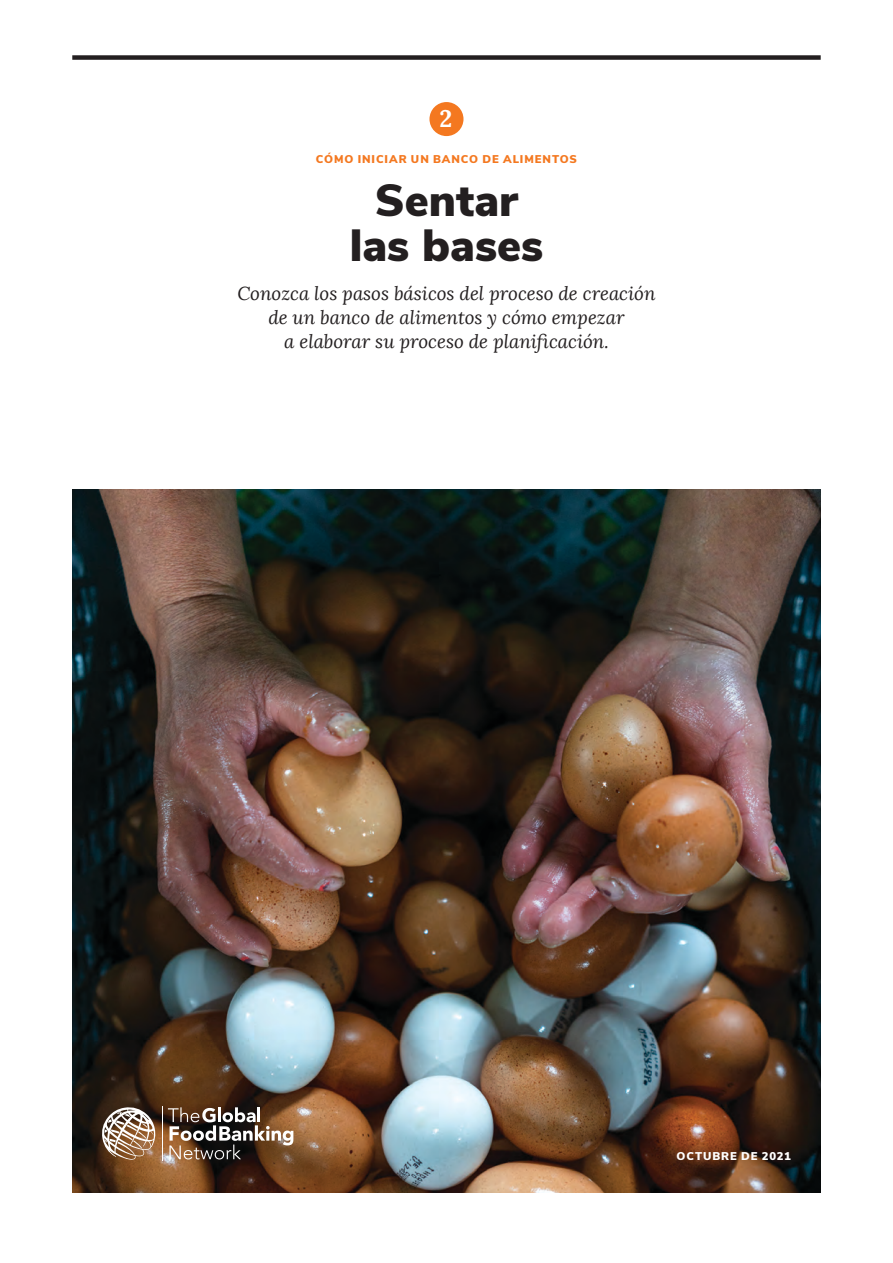
<style>
.page{position:relative;width:893px;height:1263px;background:#fff}
.page>*{position:absolute;margin:0;border:0;box-sizing:border-box;transform-origin:0 0}
.t1{font:900 45px/45px "Nunito Sans";color:#231f20;text-align:center}
.t2{font:24px "Lora";color:#fff}
.t3{font:italic 18.75px/24px "Lora";color:#231f20;text-align:center}
.t4{font:900 11.25px "Nunito Sans";letter-spacing:.08em;color:#f47820}
.t5{font:900 11.25px "Nunito Sans";letter-spacing:.08em;color:#fff}
</style>
<div class="page">
<div style="left:72px;top:55px;width:749px;height:5px;background:#231f20"></div>
<img style="left:72px;top:489px;width:749px;height:703px">
<svg style="left:101px;top:1106px;width:55px;height:54px"></svg>
<hr style="left:162px;top:1106px;width:1px;height:55px;background:#fff">
<svg style="left:168px;top:1107px;width:125px;height:52px"></svg>
<div style="left:429px;top:102px;width:34px;height:34px;background:#f47820;border-radius:50%"></div>
<p class="t2" style="left:440px;top:101px;width:14px">2</p>
<p class="t4" style="left:316px;top:151px;width:263px">CÓMO INICIAR UN BANCO DE ALIMENTOS</p>
<h1 class="t1" style="left:350px;top:176px;width:195px">Sentar las bases</h1>
<p class="t3" style="left:237px;top:281px;width:420px">Conozca los pasos básicos del proceso de creación de un banco de alimentos y cómo empezar<br>a elaborar su proceso de planificación.</p>
<p class="t5" style="left:677px;top:1148px;width:116px">OCTUBRE DE 2021</p>
</div>
